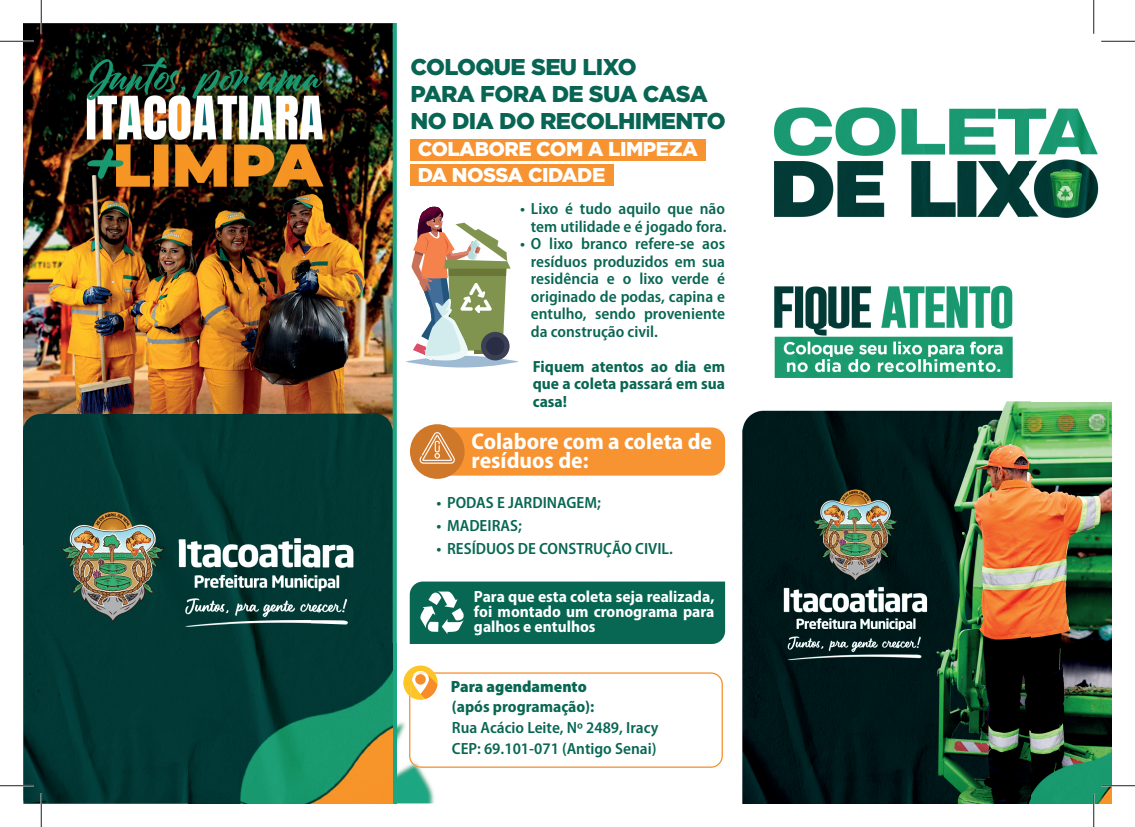
<style>
.page{position:relative;width:1135px;height:827px;background:#fff}
.page>*{position:absolute;margin:0;border:0;box-sizing:border-box;transform-origin:0 0}
.t1{font:900 22.88px/26.6px "Gotham";letter-spacing:-.025em;color:#086553}
.t2{font:700 semi-condensed 22.88px/18.8px "Myriad Pro";color:#fff}
.t3{font:900 20px/26.2px "Gotham";letter-spacing:-.025em;color:#fff}
.t4{font:600 semi-condensed 16.25px/17.5px "Myriad Pro";color:#086753;text-align:right}
.t5{font:700 semi-condensed 16.25px/15px "Myriad Pro";color:#fff;text-align:justify}
.t6{font:700 semi-condensed 16.25px/17.5px "Myriad Pro";color:#086753;text-align:justify}
.t7{font:900 semi-condensed 16.25px "Myriad Pro";color:#086753}
</style>
<div class="page">
<img style="left:229px;top:643px;width:248px;height:160px">
<svg style="left:405px;top:356px;width:114px;height:11px"></svg>
<svg style="left:412px;top:206px;width:99px;height:154px"></svg>
<div style="left:411px;top:139px;width:295px;height:22px;background:#f79331"></div>
<div style="left:411px;top:164px;width:203px;height:22px;background:#f79331"></div>
<div style="left:436px;top:427px;width:289px;height:48px;background:#f79331;border-radius:13px"></div>
<div style="left:410px;top:424px;width:55px;height:55px;background:#d0782a;border-radius:50%"></div>
<svg style="left:420px;top:432px;width:35px;height:32px"></svg>
<div style="left:410px;top:581px;width:315px;height:63px;background:#086753"></div>
<svg style="left:409px;top:672px;width:314px;height:95px"></svg>
<img style="left:403px;top:665px;width:31px;height:30px">
<img style="left:409px;top:672px;width:26px;height:24px">
<img style="left:743px;top:24px;width:368px;height:779px">
<img style="left:24px;top:24px;width:286px;height:519px">
<img style="left:310px;top:24px;width:82px;height:619px">
<img style="left:24px;top:543px;width:205px;height:260px">
<img style="left:228px;top:543px;width:83px;height:100px">
<hr style="left:0;top:40px;width:34px;height:2px;background:#fff">
<hr style="left:1101px;top:40px;width:34px;height:2px;background:#fff">
<hr style="left:40px;top:0;width:2px;height:34px;background:#fff">
<hr style="left:40px;top:793px;width:2px;height:34px;background:#fff">
<hr style="left:0;top:41px;width:34px;height:1px;background:#231f20">
<hr style="left:1101px;top:41px;width:34px;height:1px;background:#231f20">
<hr style="left:0;top:785px;width:34px;height:1px;background:#231f20">
<hr style="left:1101px;top:785px;width:34px;height:1px;background:#231f20">
<hr style="left:41px;top:0;width:1px;height:34px;background:#231f20">
<hr style="left:41px;top:793px;width:1px;height:34px;background:#231f20">
<hr style="left:1093px;top:0;width:1px;height:34px;background:#231f20">
<hr style="left:1093px;top:793px;width:1px;height:34px;background:#231f20">
<h1 class="t1" style="left:411px;top:53px;width:317px">COLOQUE SEU LIXO<br>PARA FORA DE SUA CASA<br>NO DIA DO RECOLHIMENTO</h1>
<p class="t3" style="left:418px;top:135px;width:282px">COLABORE COM A LIMPEZA<br>DA NOSSA CIDADE</p>
<p class="t4" style="left:520px;top:200px;width:208px">• Lixo é tudo aquilo que não tem utilidade e é jogado fora.</p>
<p class="t4" style="left:531px;top:235px;width:196px;text-align:justify;text-indent:-11px">• O lixo branco refere-se aos resíduos produzidos em sua residência e o lixo verde é originado de podas, capina e entulho, sendo proveniente da construção civil.</p>
<p class="t6" style="left:533px;top:358px;width:194px">Fiquem atentos ao dia em que a coleta passará em sua casa!</p>
<h1 class="t2" style="left:472px;top:432px;width:242px">Colabore com a coleta de resíduos de:</h1>
<p class="t4" style="left:436px;top:494px;width:166px">• PODAS E JARDINAGEM;</p>
<p class="t4" style="left:436px;top:517px;width:87px">• MADEIRAS;</p>
<p class="t4" style="left:436px;top:539px;width:238px">• RESÍDUOS DE CONSTRUÇÃO CIVIL.</p>
<p class="t5" style="left:474px;top:589px;width:242px">Para que esta coleta seja realizada, foi montado um cronograma para galhos e entulhos</p>
<p class="t7" style="left:451px;top:677px;width:137px">Para agendamento</p>
<p class="t6" style="left:452px;top:697px;width:144px">(após programação):</p>
<p class="t4" style="left:452px;top:717px;width:208px;line-height:21.2px;text-align:left">Rua Acácio Leite, Nº 2489, Iracy<br>CEP: 69.101-071 (Antigo Senai)</p>
</div>
